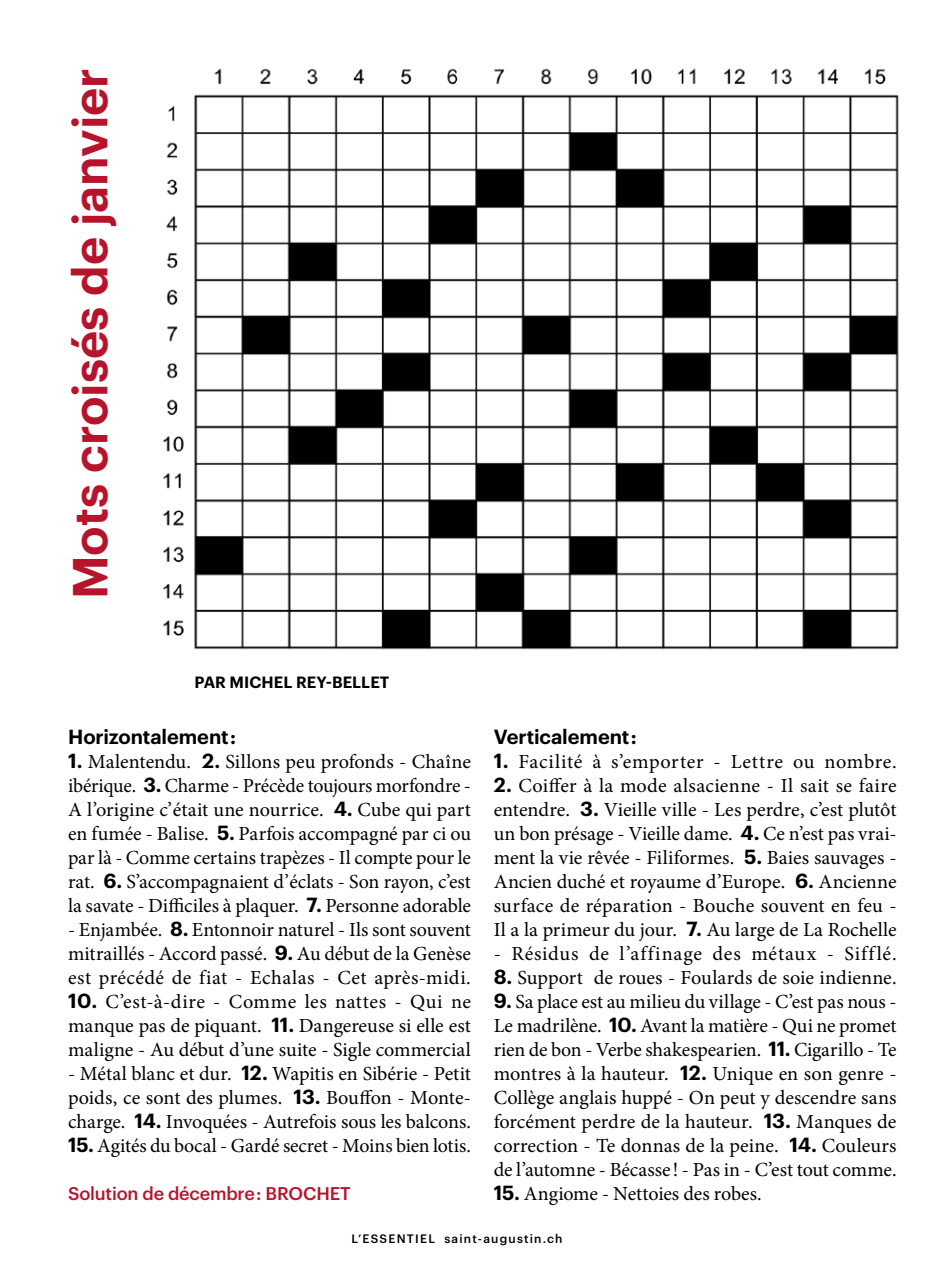
<style>
.page{position:relative;width:942px;height:1276px;background:#fff}
.page>*{position:absolute;margin:0;border:0;box-sizing:border-box;transform-origin:0 0}
.t1{font:600 48px "Graphik";color:#b7142c}
.t2{font:20px/24px "Minion Pro";color:#000;text-align:justify}
.t3{font:20px "Minion Pro";letter-spacing:.03em;color:#000}
.t4{font:20px "Minion Pro";letter-spacing:.045em;color:#000}
.t5{font:600 20px "Graphik";letter-spacing:-.005em;color:#000}
.t6{font:500 18px "Graphik";letter-spacing:-.01em;color:#b7142c}
.t7{font:600 16px "Graphik";letter-spacing:.005em;color:#000}
.t8{font:500 12px "Graphik";letter-spacing:.1em;color:#000}
.s1{font-family:"Graphik";font-weight:600}
</style>
<div class="page">
<img style="left:163px;top:68px;width:736px;height:582px">
<h1 class="t1" style="left:53px;top:599px;width:533px;rotate:-90deg">Mots croisés de janvier</h1>
<p class="t7" style="left:194px;top:670px;width:196px">PAR MICHEL REY-BELLET</p>
<p class="t5" style="left:68px;top:721px;width:169px">Horizontalement :</p>
<p class="t2" style="left:68px;top:750px;width:404px"><span class="s1">1.</span> Malentendu. <span class="s1">2.</span> Sillons peu profonds - Chaîne ibérique. <span class="s1">3.</span> Charme - Précède toujours morfondre - A l’origine c’était une nourrice. <span class="s1">4.</span> Cube qui part en fumée - Balise. <span class="s1">5.</span> Parfois accompagné par ci ou par là - Comme certains trapèzes - Il compte pour le rat. <span class="s1">6.</span> S’accompagnaient d’éclats - Son rayon, c’est la savate - Difficiles à plaquer. <span class="s1">7.</span> Personne adorable</p>
<p class="t2" style="left:68px;top:918px;width:404px">- Enjambée. <span class="s1">8.</span> Entonnoir naturel - Ils sont souvent mitraillés - Accord passé. <span class="s1">9.</span> Au début de la Genèse est précédé de fiat - Echalas - Cet après-midi.</p>
<p class="t2" style="left:68px;top:990px;width:404px"><span class="s1">10.</span> C’est-à-dire - Comme les nattes - Qui ne manque pas de piquant. <span class="s1">11.</span> Dangereuse si elle est maligne - Au début d’une suite - Sigle commercial</p>
<p class="t2" style="left:68px;top:1062px;width:404px">- Métal blanc et dur. <span class="s1">12.</span> Wapitis en Sibérie - Petit poids, ce sont des plumes. <span class="s1">13.</span> Bouffon - Monte&shy;charge. <span class="s1">14.</span> Invoquées - Autrefois sous les balcons.</p>
<p class="t2" style="left:68px;top:1134px;width:404px"><span class="s1">15.</span> Agités du bocal - Gardé secret - Moins bien lotis.</p>
<p class="t5" style="left:493px;top:721px;width:145px">Verticalement :</p>
<p class="t3" style="left:493px;top:748px;width:404px"><span class="s1">1.</span> Facilité à s’emporter - Lettre ou nombre.</p>
<p class="t2" style="left:493px;top:774px;width:404px"><span class="s1">2.</span> Coiffer à la mode alsacienne - Il sait se faire entendre. <span class="s1">3.</span> Vieille ville - Les perdre, c’est plutôt un bon présage - Vieille dame. <span class="s1">4.</span> Ce n’est pas vrai&shy;ment la vie rêvée - Filiformes. <span class="s1">5.</span> Baies sauvages - Ancien duché et royaume d’Europe. <span class="s1">6.</span> Ancienne surface de réparation - Bouche souvent en feu - Il a la primeur du jour. <span class="s1">7.</span> Au large de La Rochelle</p>
<p class="t4" style="left:493px;top:940px;width:404px">- Résidus de l’affinage des métaux - Sifflé.</p>
<p class="t2" style="left:493px;top:966px;width:404px"><span class="s1">8.</span> Support de roues - Foulards de soie indienne.</p>
<p class="t2" style="left:493px;top:990px;width:404px"><span class="s1">9.</span> Sa place est au milieu du village - C’est pas nous - Le madrilène. <span class="s1">10.</span> Avant la matière - Qui ne promet rien de bon - Verbe shakespearien. <span class="s1">11.</span> Cigarillo - Te montres à la hauteur. <span class="s1">12.</span> Unique en son genre - Collège anglais huppé - On peut y descendre sans forcément perdre de la hauteur. <span class="s1">13.</span> Manques de correction - Te donnas de la peine. <span class="s1">14.</span> Couleurs de l’automne - Bécasse! - Pas in - C’est tout comme.</p>
<p class="t6" style="left:68px;top:1180px;width:284px">Solution de décembre : BROCHET</p>
<p class="t2" style="left:493px;top:1182px;width:269px"><span class="s1">15.</span> Angiome - Nettoies des robes.</p>
<p class="t8" style="left:351px;top:1229px;width:212px">L’ESSENTIEL saint-augustin.ch</p>
</div>
